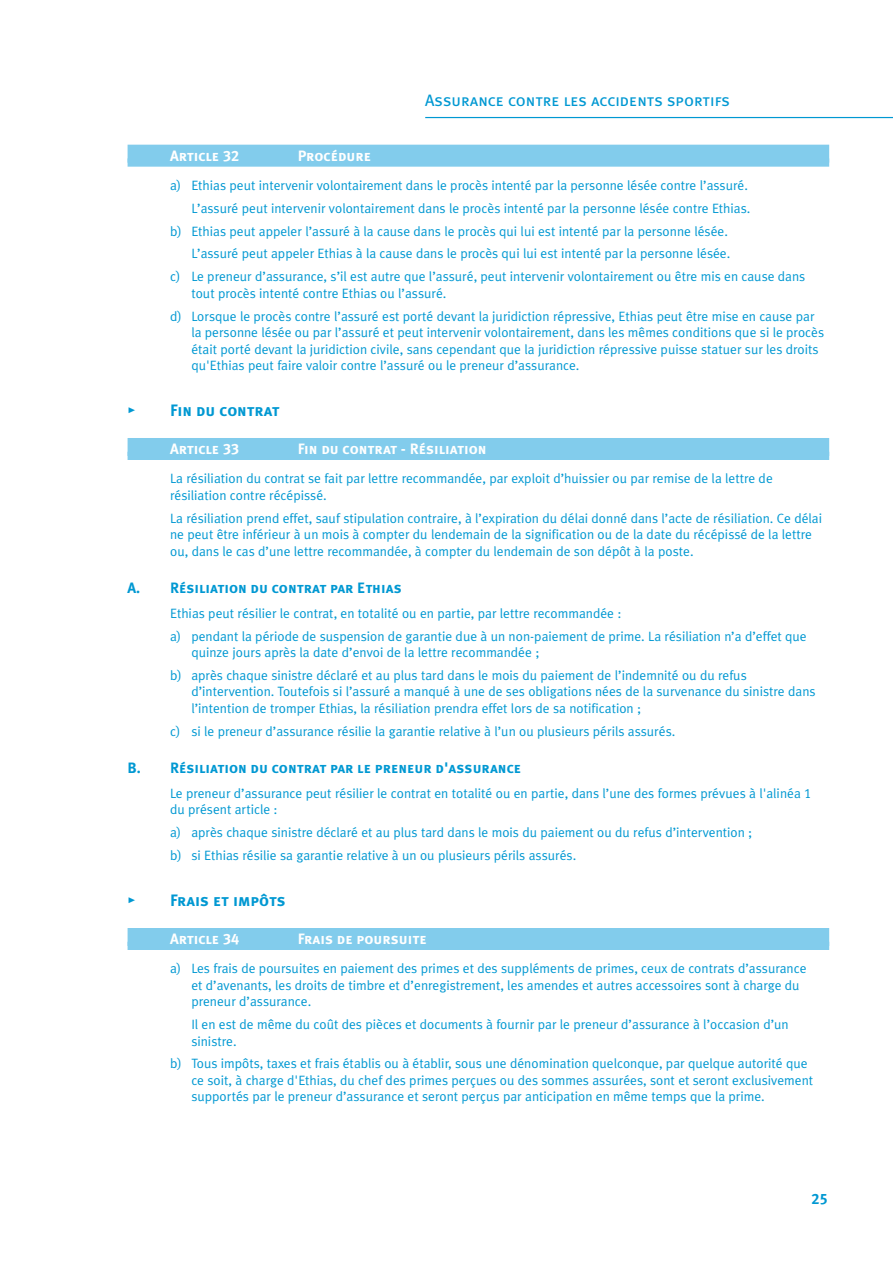
<style>
.page{position:relative;width:893px;height:1263px;background:#fff}
.page>*{position:absolute;margin:0;border:0;box-sizing:border-box;transform-origin:0 0}
.t1{font:16.5px "Meta Ethias Book Caps";color:#0098d2}
.t2{font:16.5px "Meta Ethias Bold Caps";color:#0098d2}
.t3{font:15px "Meta Ethias Bold Caps";color:#0098d2}
.t4{font:15px "Meta Ethias Bold Caps";color:#fff}
.t5{font:13.5px/16.5px "Meta Ethias Normal";color:#0098d2}
</style>
<div class="page">
<hr style="left:425px;top:117px;width:468px;height:1px;background:#0098d2">
<div style="left:128px;top:145px;width:701px;height:18px;background:#82ccec"></div>
<div style="left:128px;top:158px;width:701px;height:9px;background:#82ccec"></div>
<div style="left:128px;top:438px;width:701px;height:18px;background:#82ccec"></div>
<div style="left:128px;top:452px;width:701px;height:8px;background:#82ccec"></div>
<div style="left:128px;top:928px;width:701px;height:18px;background:#82ccec"></div>
<div style="left:128px;top:942px;width:701px;height:8px;background:#82ccec"></div>
<p class="t1" style="left:425px;top:91px;width:306px">Assurance contre les accidents sportifs</p>
<p class="t4" style="left:170px;top:147px;width:71px">Article 32</p>
<p class="t4" style="left:298px;top:147px;width:75px">Procédure</p>
<p class="t5" style="left:170px;top:177px;width:579px">a) Ethias peut intervenir volontairement dans le procès intenté par la personne lésée contre l’assuré.</p>
<p class="t5" style="left:191px;top:200px;width:561px">L’assuré peut intervenir volontairement dans le procès intenté par la personne lésée contre Ethias.</p>
<p class="t5" style="left:170px;top:222px;width:559px">b) Ethias peut appeler l’assuré à la cause dans le procès qui lui est intenté par la personne lésée.</p>
<p class="t5" style="left:191px;top:245px;width:540px">L’assuré peut appeler Ethias à la cause dans le procès qui lui est intenté par la personne lésée.</p>
<p class="t5" style="left:170px;top:268px;width:637px">c) Le preneur d’assurance, s’il est autre que l’assuré, peut intervenir volontairement ou être mis en cause dans</p>
<p class="t5" style="left:170px;top:281px;width:646px;line-height:23px;text-indent:21px">tout procès intenté contre Ethias ou l’assuré.<br>d) Lorsque le procès contre l’assuré est porté devant la juridiction répressive, Ethias peut être mise en cause par</p>
<p class="t5" style="left:191px;top:324px;width:634px">la personne lésée ou par l’assuré et peut intervenir volontairement, dans les mêmes conditions que si le procès était porté devant la juridiction civile, sans cependant que la juridiction répressive puisse statuer sur les droits qu'Ethias peut faire valoir contre l’assuré ou le preneur d’assurance.</p>
<p class="t2" style="left:128px;top:401px;width:154px">• Fin du contrat</p>
<p class="t4" style="left:170px;top:440px;width:71px">Article 33</p>
<p class="t4" style="left:298px;top:440px;width:190px">Fin du contrat - Résiliation</p>
<p class="t5" style="left:170px;top:470px;width:604px">La résiliation du contrat se fait par lettre recommandée, par exploit d’huissier ou par remise de la lettre de résiliation contre récépissé.</p>
<p class="t5" style="left:170px;top:509px;width:653px">La résiliation prend effet, sauf stipulation contraire, à l’expiration du délai donné dans l’acte de résiliation. Ce délai ne peut être inférieur à un mois à compter du lendemain de la signification ou de la date du récépissé de la lettre ou, dans le cas d’une lettre recommandée, à compter du lendemain de son dépôt à la poste.</p>
<p class="t3" style="left:128px;top:579px;width:276px">A. Résiliation du contrat par Ethias</p>
<p class="t5" style="left:170px;top:601px;width:638px;line-height:23px">Ethias peut résilier le contrat, en totalité ou en partie, par lettre recommandée :<br>a) pendant la période de suspension de garantie due à un non-paiement de prime. La résiliation n’a d’effet que</p>
<p class="t5" style="left:170px;top:641px;width:578px;line-height:23px;text-indent:21px">quinze jours après la date d’envoi de la lettre recommandée ;<br>b) après chaque sinistre déclaré et au plus tard dans le mois du paiement de l’indemnité ou du refus</p>
<p class="t5" style="left:191px;top:683px;width:626px">d’intervention. Toutefois si l’assuré a manqué à une de ses obligations nées de la survenance du sinistre dans l’intention de tromper Ethias, la résiliation prendra effet lors de sa notification ;</p>
<p class="t5" style="left:170px;top:723px;width:507px">c) si le preneur d’assurance résilie la garantie relative à l’un ou plusieurs périls assurés.</p>
<p class="t3" style="left:128px;top:759px;width:395px">B. Résiliation du contrat par le preneur d'assurance</p>
<p class="t5" style="left:170px;top:785px;width:643px">Le preneur d’assurance peut résilier le contrat en totalité ou en partie, dans l’une des formes prévues à l'alinéa 1 du présent article :</p>
<p class="t5" style="left:170px;top:821px;width:584px;line-height:23px">a) après chaque sinistre déclaré et au plus tard dans le mois du paiement ou du refus d’intervention ; b) si Ethias résilie sa garantie relative à un ou plusieurs périls assurés.</p>
<p class="t2" style="left:128px;top:890px;width:159px">• Frais et impôts</p>
<p class="t4" style="left:170px;top:930px;width:71px">Article 34</p>
<p class="t4" style="left:298px;top:930px;width:131px">Frais de poursuite</p>
<p class="t5" style="left:191px;top:960px;width:617px;text-indent:-21px">a) Les frais de poursuites en paiement des primes et des suppléments de primes, ceux de contrats d’assurance et d’avenants, les droits de timbre et d’enregistrement, les amendes et autres accessoires sont à charge du preneur d’assurance.</p>
<p class="t5" style="left:191px;top:1016px;width:599px">Il en est de même du coût des pièces et documents à fournir par le preneur d’assurance à l’occasion d’un sinistre.</p>
<p class="t5" style="left:191px;top:1055px;width:623px;text-indent:-21px">b) Tous impôts, taxes et frais établis ou à établir, sous une dénomination quelconque, par quelque autorité que ce soit, à charge d'Ethias, du chef des primes perçues ou des sommes assurées, sont et seront exclusivement supportés par le preneur d’assurance et seront perçus par anticipation en même temps que la prime.</p>
<p class="t3" style="left:812px;top:1190px;width:18px">25</p>
</div>
